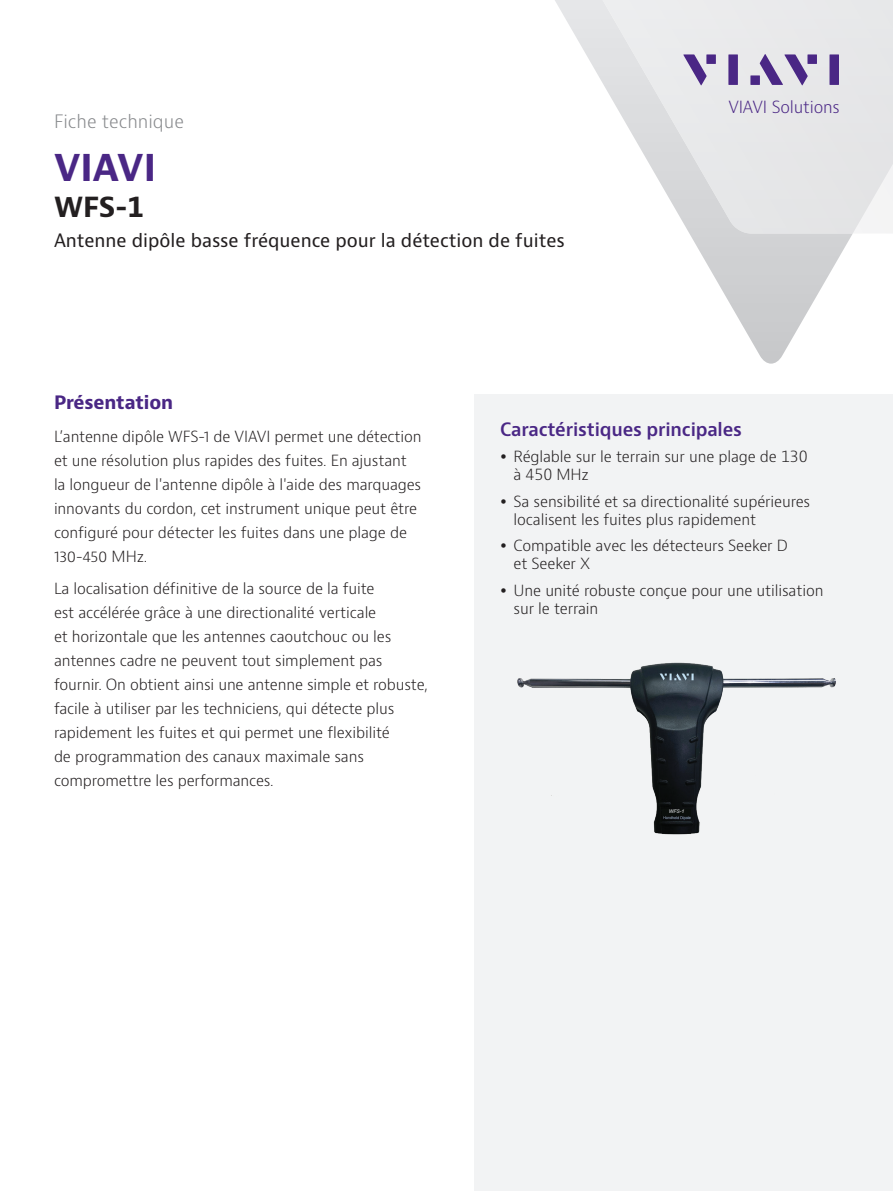
<style>
.page{position:relative;width:893px;height:1191px;background:#fff}
.page>*{position:absolute;margin:0;border:0;box-sizing:border-box;transform-origin:0 0}
.t1{font:700 36px "Bernino Sans";color:#4a2785}
.t2{font:700 27px "Bernino Sans";color:#231f20}
.t3{font:18px "Bernino Sans";color:#231f20}
.t4{font:600 18px "Bernino Sans";letter-spacing:-.01em;color:#4a2785}
.t5{font:300 18px "Bernino Sans";color:#87898c}
.t6{font:700 18px "Bernino Sans";letter-spacing:-.01em;color:#4a2785}
.t7{font:300 16.35px "Bernino Sans";letter-spacing:-.01em;color:#4a2785}
.t8{font:300 15px/24px "Bernino Sans";letter-spacing:-.01em;color:#231f20}
.t9{font:italic 700 5.1px "Arial";color:#a7aaac}
</style>
<div class="page">
<svg style="left:690px;top:234px;width:162px;height:130px"></svg>
<svg style="left:555px;top:0;width:338px;height:234px"></svg>
<svg style="left:683px;top:54px;width:24px;height:31px"></svg>
<div style="left:706px;top:54px;width:10px;height:10px;background:#4a2785"></div>
<div style="left:728px;top:54px;width:10px;height:31px;background:#4a2785"></div>
<div style="left:807px;top:54px;width:10px;height:10px;background:#4a2785"></div>
<div style="left:829px;top:54px;width:10px;height:31px;background:#4a2785"></div>
<svg style="left:760px;top:54px;width:48px;height:31px"></svg>
<div style="left:750px;top:75px;width:10px;height:10px;background:#4a2785"></div>
<div style="left:475px;top:394px;width:418px;height:797px;background:#f2f3f4"></div>
<img style="left:517px;top:662px;width:319px;height:173px">
<div style="left:662px;top:809px;width:29px;height:6px;background:#0b0f0c"></div>
<p class="t5" style="left:54px;top:109px;width:131px">Fiche technique</p>
<h1 class="t1" style="left:54px;top:144px;width:104px">VIAVI</h1>
<h2 class="t2" style="left:54px;top:189px;width:91px">WFS-1</h2>
<p class="t3" style="left:54px;top:228px;width:512px">Antenne dipôle basse fréquence pour la détection de fuites</p>
<p class="t7" style="left:728px;top:96px;width:113px">VIAVI Solutions</p>
<p class="t6" style="left:54px;top:391px;width:121px">Présentation</p>
<p class="t8" style="left:54px;top:424px;width:369px">L’antenne dipôle WFS-1 de VIAVI permet une détection et une résolution plus rapides des fuites. En ajustant la longueur de l'antenne dipôle à l'aide des marquages innovants du cordon, cet instrument unique peut être configuré pour détecter les fuites dans une plage de 130-450 MHz.</p>
<p class="t8" style="left:54px;top:577px;width:375px">La localisation définitive de la source de la fuite<br>est accélérée grâce à une directionalité verticale<br>et horizontale que les antennes caoutchouc ou les antennes cadre ne peuvent tout simplement pas fournir. On obtient ainsi une antenne simple et robuste, facile à utiliser par les techniciens, qui détecte plus rapidement les fuites et qui permet une flexibilité<br>de programmation des canaux maximale sans compromettre les performances.</p>
<p class="t4" style="left:500px;top:418px;width:243px">Caractéristiques principales</p>
<p class="t8" style="left:514px;top:448px;width:296px;line-height:18px">Réglable sur le terrain sur une plage de 130 à 450 MHz</p>
<p class="t8" style="left:514px;top:493px;width:298px;line-height:18px">Sa sensibilité et sa directionalité supérieures localisent les fuites plus rapidement</p>
<p class="t8" style="left:514px;top:537px;width:276px;line-height:18px">Compatible avec les détecteurs Seeker D et Seeker X</p>
<p class="t8" style="left:514px;top:582px;width:311px;line-height:18px">Une unité robuste conçue pour une utilisation sur le terrain</p>
<p class="t9" style="left:669px;top:807px;width:17px">WFS-1</p>
</div>
